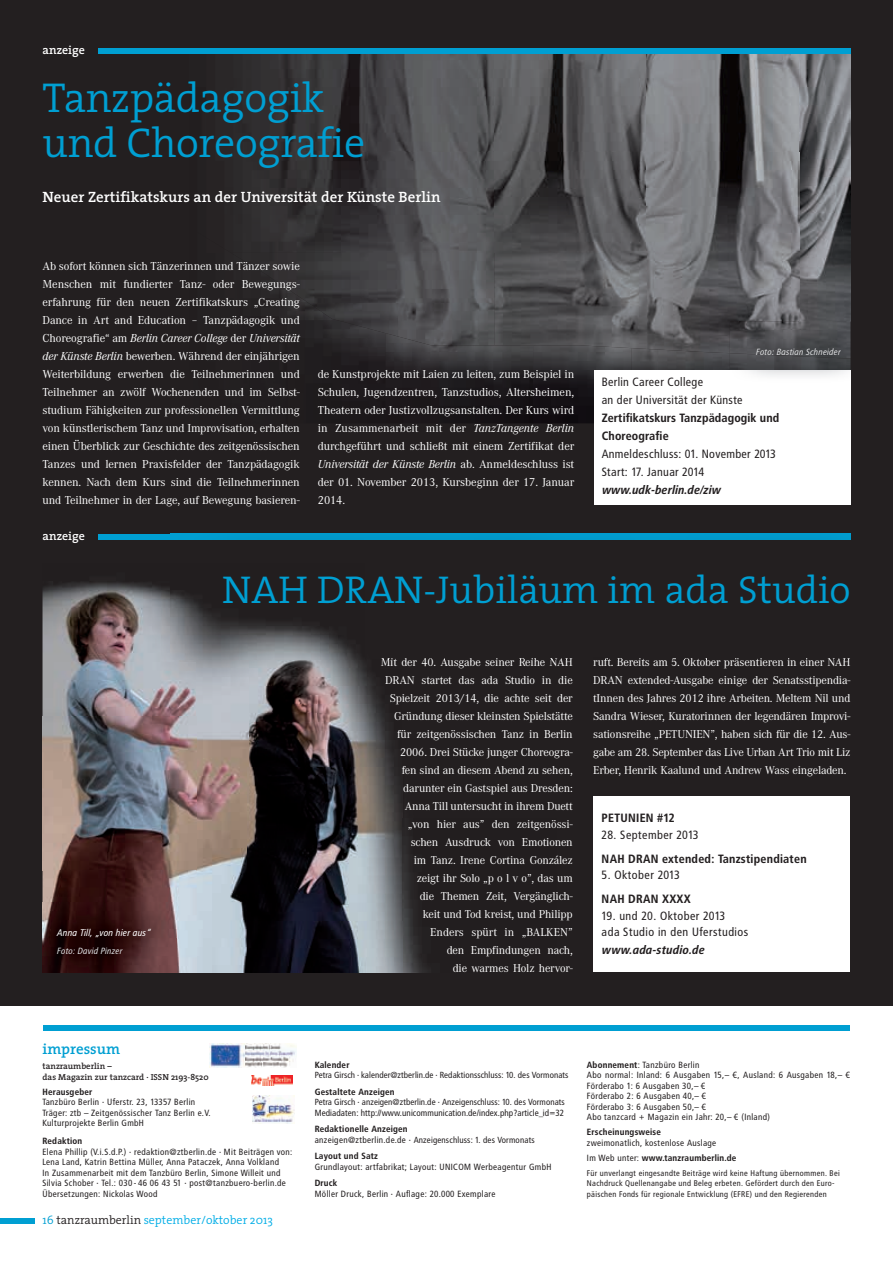
<style>
.page{position:relative;width:893px;height:1263px;background:#fff}
.page>*{position:absolute;margin:0;border:0;box-sizing:border-box;transform-origin:0 0}
.t1{font:300 42px/45px "The Serif";letter-spacing:-.01em;color:#009fd2}
.t2{font:300 39px "The Serif";color:#009fd2}
.t3{font:600 15px "The Serif";color:#fff}
.t4{font:600 15px "The Serif";color:#009fd2}
.t5{font:12px/18px "Corporate A";letter-spacing:-.01em;color:#fff;text-align:justify}
.t6{font:12px/18px "Transit Print OT";letter-spacing:-.01em;color:#231f20}
.t7{font:12px/18px "Transit Print OT Bld";letter-spacing:-.01em;color:#231f20}
.t8{font:12px "Transit Print OT Bld Ita";letter-spacing:-.01em;color:#231f20}
.t9{font:300 12px "The Serif";color:#00ade6}
.t10{font:600 12px "The Serif";color:#fff}
.t11{font:11.85px/18px "Corporate A";letter-spacing:-.015em;color:#fff;text-align:justify}
.t12{font:italic 9.6px "Transit Print OT";letter-spacing:-.015em;color:#fff}
.t13{font:9px/10.5px "Transit Print OT";color:#231f20}
.t14{font:9px "Transit Print OT Bld";color:#231f20}
.t15{font:9px "Transit Print OT";letter-spacing:-.03em;color:#231f20}
.t16{font:italic 9px "Transit Print OT";letter-spacing:-.015em;color:#dcdddf}
.t17{font:8.85px "Transit Print OT";letter-spacing:-.03em;color:#231f20}
.t18{font:600 8.7px/10.5px "The Serif";color:#231f20}
.t19{font:8.25px/10.5px "Transit Print OT";color:#231f20}
.s1{font-style:italic}
.s2{color:#009fd2}
.s3{color:#231f20}
.s4{font-size:9px}
.s5{font-family:"Transit Print OT Bld"}
.s6{font-family:"Transit Print OT"}
</style>
<div class="page">
<div style="left:0;top:1218px;width:35px;height:6px;background:#009fd2"></div>
<div style="left:43px;top:1025px;width:807px;height:6px;background:#009fd2"></div>
<img style="left:251px;top:1076px;width:42px;height:10px">
<img style="left:252px;top:1095px;width:43px;height:29px">
<img style="left:210px;top:1044px;width:87px;height:23px">
<div style="left:0;top:0;width:893px;height:1005px;background:#231f20"></div>
<img style="left:234px;top:54px;width:566px;height:199px">
<img style="left:800px;top:54px;width:50px;height:267px">
<img style="left:594px;top:253px;width:53px;height:95px">
<img style="left:647px;top:253px;width:153px;height:95px">
<div style="left:98px;top:48px;width:752px;height:6px;background:#009fd2"></div>
<img style="left:43px;top:582px;width:153px;height:339px">
<img style="left:196px;top:659px;width:206px;height:313px">
<img style="left:402px;top:813px;width:25px;height:159px">
<img style="left:176px;top:921px;width:21px;height:51px">
<img style="left:381px;top:659px;width:191px;height:9px">
<div style="left:593px;top:796px;width:256px;height:176px;background:#fff"></div>
<img style="left:42px;top:902px;width:134px;height:71px">
<img style="left:43px;top:902px;width:133px;height:70px">
<div style="left:98px;top:534px;width:752px;height:5px;background:#009fd2"></div>
<img style="left:234px;top:203px;width:360px;height:142px">
<img style="left:234px;top:227px;width:53px;height:118px">
<img style="left:287px;top:289px;width:99px;height:121px">
<img style="left:386px;top:333px;width:147px;height:90px">
<img style="left:533px;top:345px;width:99px;height:78px">
<img style="left:631px;top:348px;width:99px;height:22px">
<img style="left:850px;top:382px;width:1px;height:117px">
<div style="left:594px;top:370px;width:256px;height:134px;background:#fff"></div>
<img style="left:850px;top:321px;width:1px;height:38px">
<img style="left:730px;top:321px;width:120px;height:32px">
<img style="left:850px;top:359px;width:1px;height:23px">
<img style="left:730px;top:353px;width:120px;height:23px">
<img style="left:171px;top:533px;width:680px;height:7px">
<img style="left:171px;top:582px;width:402px;height:77px">
<img style="left:609px;top:658px;width:241px;height:1px">
<img style="left:171px;top:534px;width:679px;height:5px">
<p class="t10" style="left:43px;top:40px;width:44px">anzeige</p>
<h1 class="t1" style="left:43px;top:74px;width:324px">Tanzpädagogik und Choreografie</h1>
<p class="t3" style="left:43px;top:184px;width:399px">Neuer Zertifikatskurs an der Universität der Künste Berlin</p>
<p class="t5" style="left:43px;top:257px;width:259px">Ab sofort können sich Tänzerinnen und Tänzer sowie Menschen mit fundierter Tanz- oder Bewegungs&shy;erfahrung für den neuen Zertifikatskurs „Creating Dance in Art and Education – Tanzpädagogik und Choreografie“ am <span class="s1">Berlin Career College</span> der <span class="s1">Universität der Künste Berlin</span> bewerben. Während der einjährigen Weiterbildung erwerben die Teilnehmerinnen und Teilnehmer an zwölf Wochenenden und im Selbst&shy;studium Fähigkeiten zur professionellen Vermittlung von künstlerischem Tanz und Improvisation, erhalten einen Überblick zur Geschichte des zeitgenössischen Tanzes und lernen Praxisfelder der Tanzpädagogik kennen. Nach dem Kurs sind die Teilnehmerinnen und Teilnehmer in der Lage, auf Bewegung basieren-</p>
<p class="t10" style="left:43px;top:526px;width:44px">anzeige</p>
<p class="t16" style="left:756px;top:346px;width:86px">Foto: Bastian Schneider</p>
<p class="t5" style="left:318px;top:365px;width:258px">de Kunstprojekte mit Laien zu leiten, zum Beispiel in Schulen, Jugendzentren, Tanzstudios, Altersheimen, Theatern oder Justizvollzugsanstalten. Der Kurs wird in Zusammenarbeit mit der <span class="s1">TanzTangente Berlin </span>durchgeführt und schließt mit einem Zertifikat der <span class="s1">Universität der Künste Berlin</span> ab. Anmeldeschluss ist der 01. November 2013, Kursbeginn der 17. Januar 2014.</p>
<p class="t6" style="left:602px;top:373px;width:143px">Berlin Career College<br>an der Universität der Künste</p>
<p class="t7" style="left:602px;top:409px;width:179px">Zertifikatskurs Tanzpädagogik und<br>Choreografie</p>
<p class="t6" style="left:602px;top:445px;width:176px">Anmeldeschluss: 01. November 2013<br>Start: 17. Januar 2014</p>
<p class="t8" style="left:602px;top:483px;width:121px">www.udk-berlin.de/ziw</p>
<p class="t12" style="left:57px;top:927px;width:96px">Anna Till, „von hier aus“</p>
<p class="t16" style="left:57px;top:946px;width:67px">Foto: David Pinzer</p>
<h2 class="t2" style="left:222px;top:558px;width:630px">NAH DRAN-Jubiläum im ada Studio</h2>
<p class="t11" style="left:381px;top:653px;width:194px;text-align:right">Mit der 40. Ausgabe seiner Reihe NAH<br>DRAN startet das ada Studio in die<br>Spielzeit 2013/14, die achte seit der<br>Gründung dieser kleinsten Spielstätte für zeitgenössischen Tanz in Berlin<br>2006. Drei Stücke junger Choreogra-<br>fen sind an diesem Abend zu sehen, darunter ein Gastspiel aus Dresden:<br>Anna Till untersucht in ihrem Duett „von hier aus” den zeitgenössi&shy;schen Ausdruck von Emotionen<br>im Tanz. Irene Cortina González<br>zeigt ihr Solo „p o l v o”, das um<br>die Themen Zeit, Vergänglich-<br>keit und Tod kreist, und Philipp<br>Enders spürt in „BALKEN”<br>den Empfindungen nach,<br>die warmes Holz hervor-</p>
<p class="t11" style="left:593px;top:653px;width:259px">ruft. Bereits am 5. Oktober präsentieren in einer NAH DRAN extended-Ausgabe einige der Senatsstipendia&shy;tInnen des Jahres 2012 ihre Arbeiten. Meltem Nil und Sandra Wieser, Kuratorinnen der legendären Improvi&shy;sationsreihe „PETUNIEN”, haben sich für die 12. Aus&shy;gabe am 28. September das Live Urban Art Trio mit Liz Erber, Henrik Kaalund und Andrew Wass eingeladen.</p>
<p class="t7" style="left:602px;top:809px;width:75px">PETUNIEN #12</p>
<p class="t6" style="left:602px;top:825px;width:99px">28. September 2013</p>
<p class="t7" style="left:602px;top:849px;width:207px">NAH DRAN extended: Tanzstipendiaten</p>
<p class="t6" style="left:602px;top:866px;width:80px">5. Oktober 2013</p>
<p class="t7" style="left:602px;top:890px;width:91px">NAH DRAN XXXX</p>
<p class="t6" style="left:602px;top:907px;width:149px;line-height:16.5px">19. und 20. Oktober 2013<br>ada Studio in den Uferstudios</p>
<p class="t8" style="left:602px;top:943px;width:104px">www.ada-studio.de</p>
<p class="t4" style="left:43px;top:1037px;width:79px">impressum</p>
<p class="t18" style="left:43px;top:1061px;width:168px">tanzraumberlin –<br>das Magazin zur tanzcard · ISSN 2193-8520</p>
<p class="t14" style="left:43px;top:1086px;width:51px">Herausgeber</p>
<p class="t13" style="left:43px;top:1097px;width:170px">Tanzbüro Berlin · Uferstr. 23, 13357 Berlin<br>Träger: ztb – Zeitgenössischer Tanz Berlin e.V.<br>Kulturprojekte Berlin GmbH</p>
<p class="t14" style="left:43px;top:1136px;width:41px">Redaktion</p>
<p class="t13" style="left:43px;top:1146px;width:252px">Elena Phillip (V.i.S.d.P.) · redaktion@ztberlin.de · Mit Beiträgen von:<br>Lena Land, Katrin Bettina Müller, Anna Pataczek, Anna Volkland<br>In Zusammenarbeit mit dem Tanzbüro Berlin, Simone Willeit und Silvia Schober · Tel.: 030 - 46 06 43 51 · post@tanzbuero-berlin.de Übersetzungen: Nickolas Wood</p>
<p class="t9" style="left:43px;top:1210px;width:232px"><span class="s2">16</span> <span class="s3">tanzraumberlin</span> september/oktober 2013</p>
<p class="t14" style="left:315px;top:1059px;width:37px">Kalender</p>
<p class="t17" style="left:315px;top:1070px;width:256px">Petra Girsch · kalender@ztberlin.de · Redaktionsschluss: 10. des Vormonats</p>
<p class="t14" style="left:315px;top:1086px;width:82px">Gestaltete Anzeigen</p>
<p class="t17" style="left:315px;top:1097px;width:252px">Petra Girsch · anzeigen@ztberlin.de · Anzeigenschluss: 10. des Vormonats</p>
<p class="t15" style="left:315px;top:1107px;width:251px">Mediadaten: http://www.unicommunication.de/index.php?article_id=32</p>
<p class="t14" style="left:315px;top:1123px;width:95px">Redaktionelle Anzeigen</p>
<p class="t17" style="left:315px;top:1134px;width:222px"><span class="s4">anzeigen@ztberlin.de.de ·</span> Anzeigenschluss: 1. des Vormonats</p>
<p class="t14" style="left:315px;top:1150px;width:65px">Layout und Satz</p>
<p class="t13" style="left:315px;top:1161px;width:239px">Grundlayout: artfabrikat; Layout: UNICOM Werbeagentur GmbH</p>
<p class="t14" style="left:315px;top:1178px;width:24px">Druck</p>
<p class="t13" style="left:315px;top:1188px;width:183px">Möller Druck, Berlin · Auflage: 20.000 Exemplare</p>
<p class="t13" style="left:587px;top:1059px;width:265px"><span class="s5">Abonnement</span>: Tanzbüro Berlin<br>Abo normal: Inland: 6 Ausgaben 15,– €, Ausland: 6 Ausgaben 18,– € Förderabo 1: 6 Ausgaben 30,– €<br>Förderabo 2: 6 Ausgaben 40,– €<br>Förderabo 3: 6 Ausgaben 50,– €<br>Abo tanzcard + Magazin ein Jahr: 20,– € (Inland)</p>
<p class="t14" style="left:587px;top:1127px;width:76px">Erscheinungsweise</p>
<p class="t13" style="left:587px;top:1137px;width:131px">zweimonatlich, kostenlose Auslage</p>
<p class="t14" style="left:587px;top:1152px;width:151px"><span class="s6">Im Web unter:</span> www.tanzraumberlin.de</p>
<p class="t19" style="left:587px;top:1168px;width:255px">Für unverlangt eingesandte Beiträge wird keine Haftung übernommen. Bei<br>Nachdruck Quellenangabe und Beleg erbeten. Gefördert durch den Euro&shy;päischen Fonds für regionale Entwicklung (EFRE) und den Regierenden</p>
</div>
